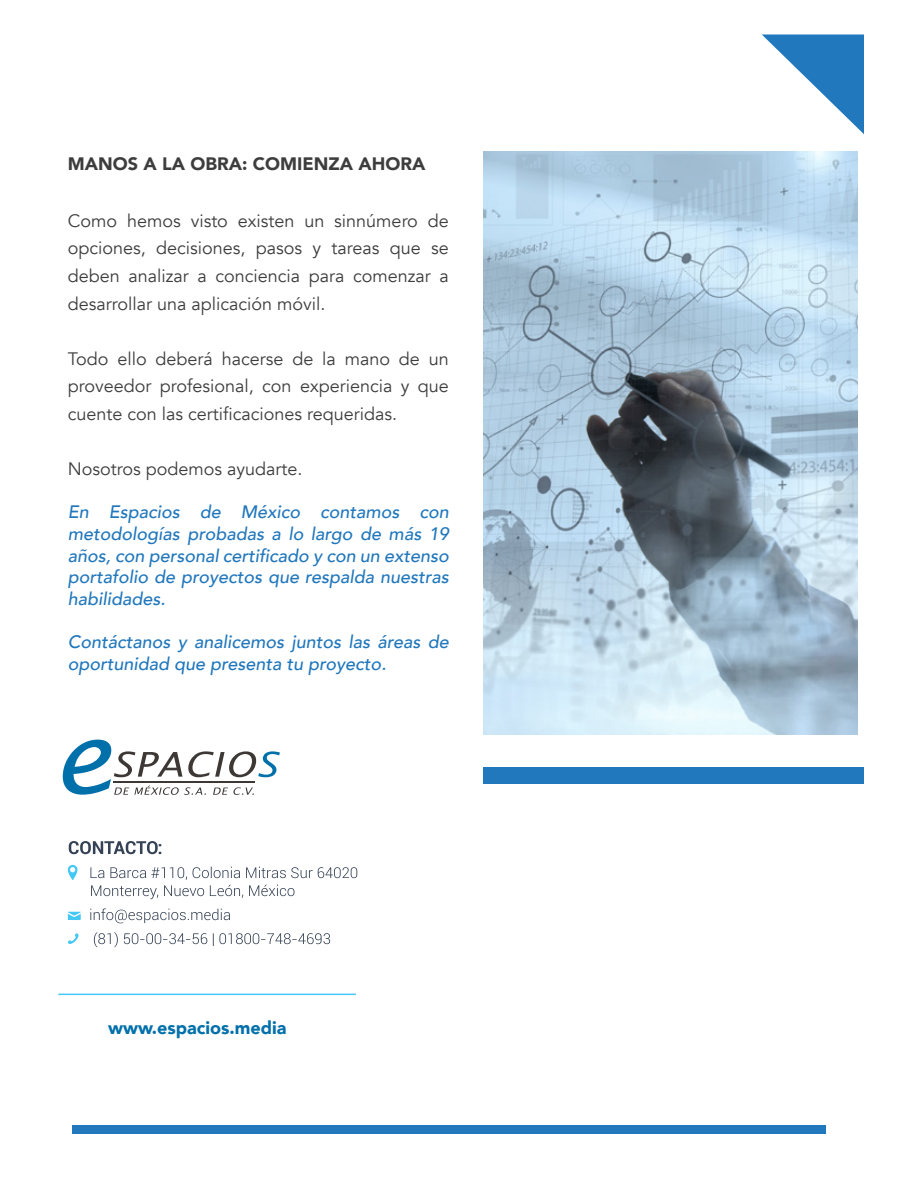
<style>
.page{position:relative;width:918px;height:1188px;background:#fff}
.page>*{position:absolute;margin:0;border:0;box-sizing:border-box;transform-origin:0 0}
.t1{font:18px/27.6px "Avenir";color:#3d3d3d;text-align:justify}
.t2{font:italic 500 18px/21.6px "Avenir";color:#2177bc;text-align:justify}
.t3{font:900 18px "Avenir";color:#3d3d3d}
.t4{font:900 18px "Avenir";color:#0070ab}
</style>
<div class="page">
<hr style="left:58px;top:994px;width:298px;height:1px;background:#44c8f5">
<svg style="left:63px;top:740px;width:217px;height:55px"></svg>
<hr style="left:113px;top:781px;width:142px;height:1px;background:#3d3836">
<svg style="left:94px;top:932px;width:236px;height:15px"></svg>
<svg style="left:90px;top:908px;width:140px;height:15px"></svg>
<svg style="left:90px;top:867px;width:267px;height:32px"></svg>
<svg style="left:69px;top:841px;width:92px;height:13px"></svg>
<svg style="left:68px;top:865px;width:9px;height:15px"></svg>
<svg style="left:68px;top:912px;width:13px;height:8px"></svg>
<svg style="left:68px;top:933px;width:11px;height:11px"></svg>
<img style="left:483px;top:152px;width:375px;height:582px">
<div style="left:483px;top:767px;width:381px;height:17px;background:#2178bd"></div>
<svg style="left:762px;top:34px;width:102px;height:100px"></svg>
<div style="left:72px;top:1126px;width:754px;height:8px;background:#2178bd"></div>
<p class="t3" style="left:68px;top:148px;width:359px">MANOS A LA OBRA: COMIENZA AHORA</p>
<p class="t1" style="left:68px;top:207px;width:383px">Como hemos visto existen un sinnúmero de opciones, decisiones, pasos y tareas que se deben analizar a conciencia para comenzar a desarrollar una aplicación móvil.</p>
<p class="t1" style="left:68px;top:345px;width:382px">Todo ello deberá hacerse de la mano de un proveedor profesional, con experiencia y que cuente con las certificaciones requeridas.</p>
<p class="t1" style="left:68px;top:455px;width:236px">Nosotros podemos ayudarte.</p>
<p class="t2" style="left:68px;top:502px;width:382px">En Espacios de México contamos con metodologías probadas a lo largo de más 19 años, con personal certificado y con un extenso portafolio de proyectos que respalda nuestras habilidades.</p>
<p class="t2" style="left:68px;top:631px;width:382px">Contáctanos y analicemos juntos las áreas de oportunidad que presenta tu proyecto.</p>
<p class="t4" style="left:108px;top:1012px;width:180px">www.espacios.media</p>
</div>
